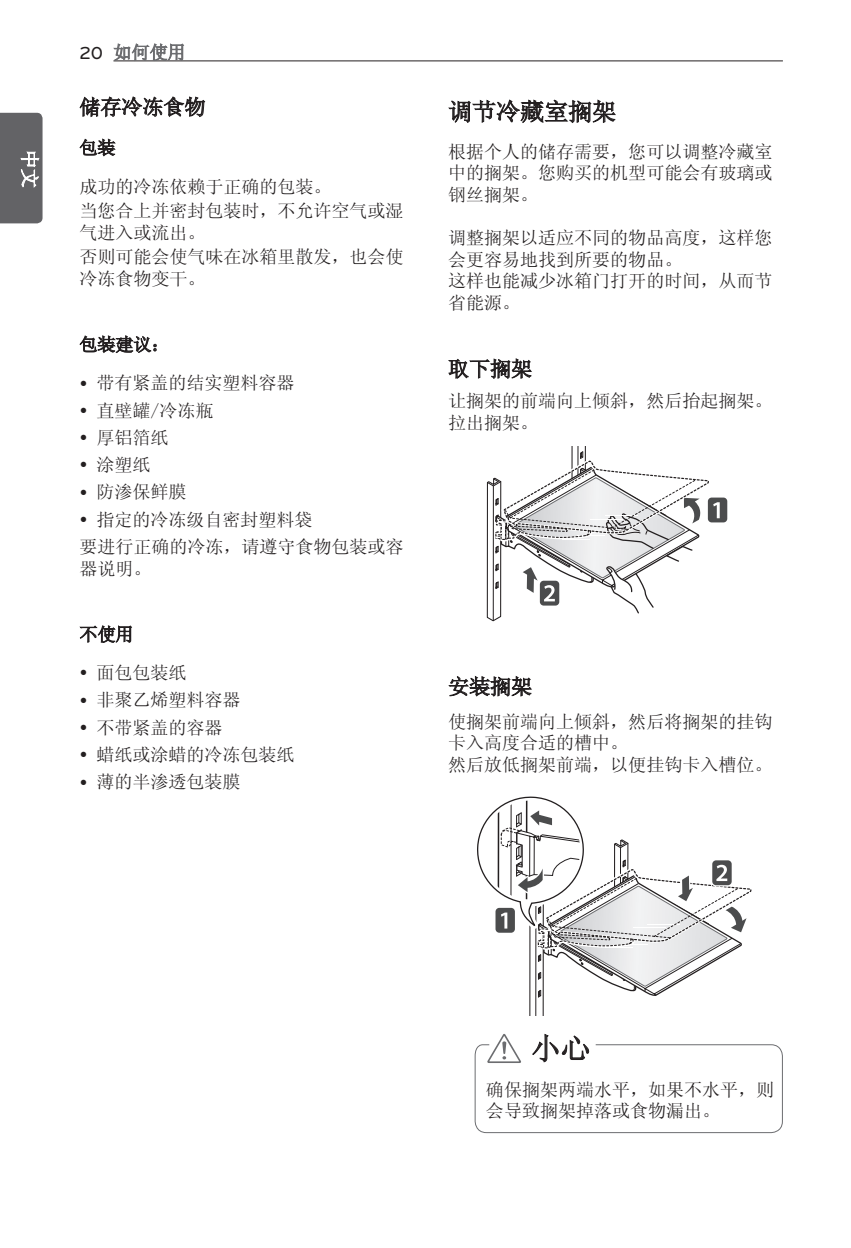
<style>
.page{position:relative;width:851px;height:1248px;background:#fff}
.page>*{position:absolute;margin:0;border:0;box-sizing:border-box;transform-origin:0 0}
.t1{font:30px "Sim Sun";color:#231f20}
.t2{font:24px "Sim Sun";color:#231f20}
.t3{font:21px "Sim Sun";color:#231f20}
.t4{font:18px/21.6px "Sim Sun";color:#231f20}
</style>
<div class="page">
<hr style="left:113px;top:61px;width:669px;height:1px;background:#231f20">
<svg style="left:113px;top:43px;width:71px;height:18px"></svg>
<svg style="left:0;top:113px;width:43px;height:110px;background:#6b6b6e"></svg>
<svg style="left:79px;top:96px;width:126px;height:22px"></svg>
<svg style="left:80px;top:139px;width:36px;height:17px"></svg>
<svg style="left:80px;top:335px;width:77px;height:18px"></svg>
<svg style="left:80px;top:625px;width:52px;height:18px"></svg>
<svg style="left:448px;top:99px;width:168px;height:24px"></svg>
<svg style="left:448px;top:358px;width:84px;height:21px"></svg>
<div style="left:706px;top:496px;width:22px;height:27px;border:3px solid #fff;border-radius:4px"></div>
<div style="left:707px;top:497px;width:20px;height:25px;background:#4b4c4d;border-radius:4px"></div>
<svg style="left:486px;top:446px;width:233px;height:176px"></svg>
<svg style="left:477px;top:796px;width:275px;height:219px"></svg>
<svg style="left:474px;top:1033px;width:309px;height:100px"></svg>
<svg style="left:448px;top:676px;width:84px;height:21px"></svg>
<p class="t3" style="left:79px;top:96px;width:127px">储存冷冻食物</p>
<p class="t4" style="left:79px;top:174px;width:326px;line-height:24.4px">成功的冷冻依赖于正确的包装。<br>当您合上并密封包装时，不允许空气或湿</p>
<p class="t4" style="left:79px;top:220px;width:326px;line-height:24.4px">气进入或流出。<br>否则可能会使气味在冰箱里散发，也会使</p>
<p class="t4" style="left:79px;top:267px;width:127px">冷冻食物变干。</p>
<p class="t4" style="left:96px;top:325px;width:199px;line-height:38.6px;text-indent:-17px">包装建议：<br>带有紧盖的结实塑料容器</p>
<p class="t4" style="left:96px;top:399px;width:118px">直壁罐/冷冻瓶</p>
<p class="t4" style="left:96px;top:426px;width:73px">厚铝箔纸</p>
<p class="t4" style="left:96px;top:454px;width:55px">涂塑纸</p>
<p class="t4" style="left:96px;top:481px;width:91px">防渗保鲜膜</p>
<p class="t4" style="left:96px;top:508px;width:217px">指定的冷冻级自密封塑料袋</p>
<p class="t4" style="left:79px;top:535px;width:326px">要进行正确的冷冻，请遵守食物包装或容</p>
<p class="t4" style="left:79px;top:557px;width:73px">器说明。</p>
<p class="t4" style="left:96px;top:614px;width:91px;line-height:38.6px;text-indent:-17px">不使用<br>面包包装纸</p>
<p class="t4" style="left:96px;top:686px;width:199px;line-height:27.2px">非聚乙烯塑料容器<br>不带紧盖的容器<br>蜡纸或涂蜡的冷冻包装纸薄的半渗透包装膜</p>
<h2 class="t2" style="left:448px;top:99px;width:169px">调节冷藏室搁架</h2>
<p class="t4" style="left:448px;top:140px;width:325px;text-align:justify">根据个人的储存需要，您可以调整冷藏室中的搁架。您购买的机型可能会有玻璃或钢丝搁架。</p>
<p class="t4" style="left:448px;top:227px;width:325px">调整搁架以适应不同的物品高度，这样您会更容易地找到所要的物品。<br>这样也能减少冰箱门打开的时间，从而节省能源。</p>
<p class="t3" style="left:448px;top:358px;width:85px">取下搁架</p>
<p class="t4" style="left:448px;top:390px;width:325px">让搁架的前端向上倾斜，然后抬起搁架。拉出搁架。</p>
<p class="t3" style="left:448px;top:675px;width:85px">安装搁架</p>
<p class="t4" style="left:448px;top:710px;width:325px">使搁架前端向上倾斜，然后将搁架的挂钩卡入高度合适的槽中。<br>然后放低搁架前端，以便挂钩卡入槽位。</p>
<h1 class="t1" style="left:530px;top:1033px;width:61px">小心</h1>
<p class="t4" style="left:486px;top:1078px;width:289px">确保搁架两端水平，如果不水平，则会导致搁架掉落或食物漏出。</p>
</div>
